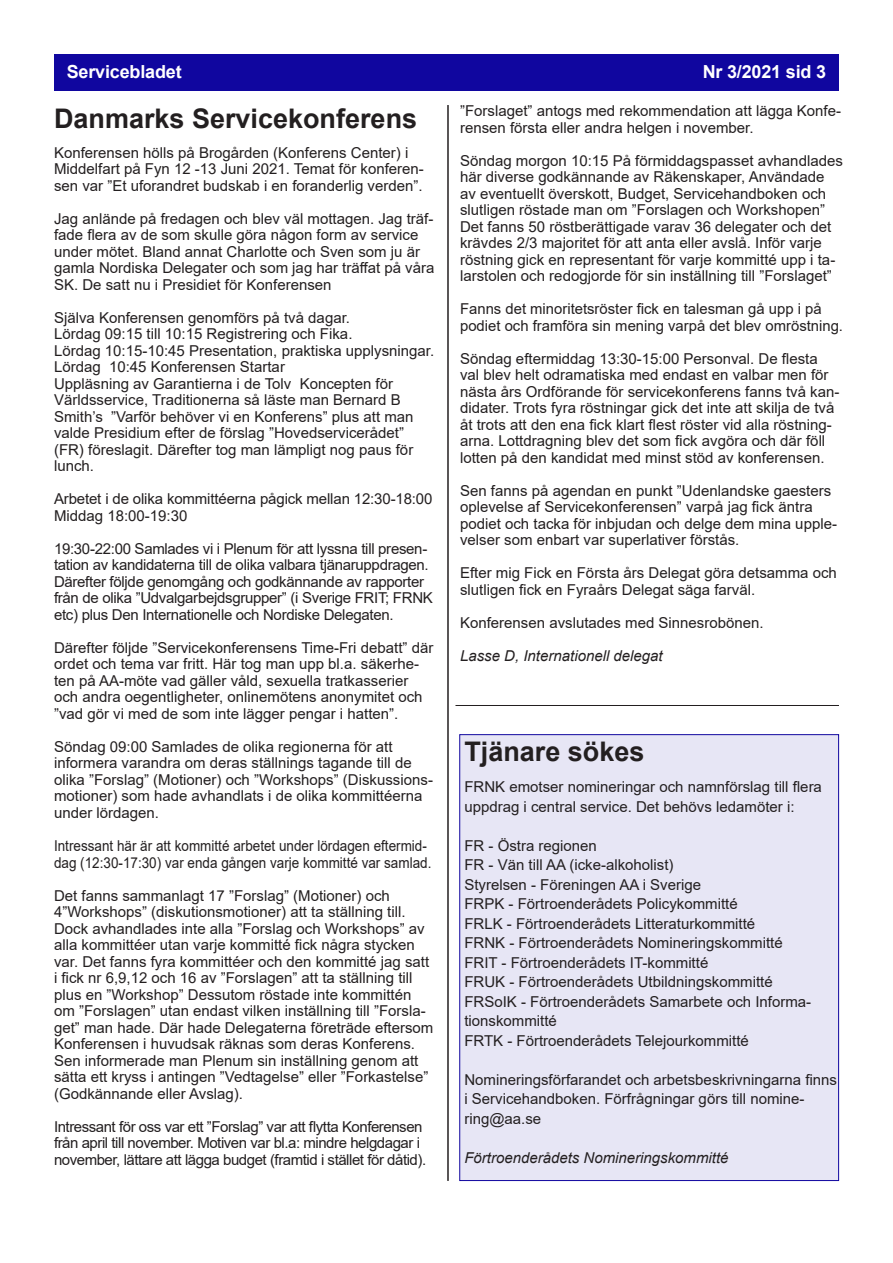
<style>
.page{position:relative;width:893px;height:1263px;background:#fff}
.page>*{position:absolute;margin:0;border:0;box-sizing:border-box;transform-origin:0 0}
.t1{font:700 27px "Arial";color:#231f20}
.t2{font:700 18px "Arial";letter-spacing:-.01em;color:#fff}
.t3{font:15px/16.5px "Arial";color:#231f20}
.t4{font:15px/16.5px "Arial";letter-spacing:-.02em;color:#231f20}
.t5{font:15px/16.5px "Arial";letter-spacing:-.03em;color:#231f20}
.t6{font:15px/16.5px "Arial";color:#231f20;scale:.9 1}
.t7{font:italic 15px "Arial";color:#231f20}
</style>
<div class="page">
<div style="left:54px;top:54px;width:785px;height:36px;background:#10069f"></div>
<hr style="left:447px;top:105px;width:2px;height:1076px;background:#231f20">
<div style="left:460px;top:735px;width:379px;height:445px;background:#e7e6f5"></div>
<hr style="left:455px;top:705px;width:384px;height:1px;background:#231f20">
<p class="t2" style="left:67px;top:59px;width:116px">Servicebladet</p>
<p class="t2" style="left:703px;top:59px;width:125px">Nr 3/2021 sid 3</p>
<p class="t1" style="left:54px;top:99px;width:365px">Danmarks Servicekonferens</p>
<p class="t3" style="left:54px;top:144px;width:371px">Konferensen hölls på Brogården (Konferens Center) i<br>Middelfart på Fyn 12 -13 Juni 2021. Temat för konferen&shy;sen var ”Et uforandret budskab i en foranderlig verden”.</p>
<p class="t3" style="left:54px;top:210px;width:382px">Jag anlände på fredagen och blev väl mottagen. Jag träf&shy;fade flera av de som skulle göra någon form av service under mötet. Bland annat Charlotte och Sven som ju är gamla Nordiska Delegater och som jag har träffat på våra SK. De satt nu i Presidiet för Konferensen</p>
<p class="t3" style="left:54px;top:309px;width:298px">Själva Konferensen genomförs på två dagar.</p>
<p class="t3" style="left:54px;top:326px;width:300px">Lördag 09:15 till 10:15 Registrering och Fika.</p>
<p class="t3" style="left:54px;top:342px;width:382px">Lördag 10:15-10:45 Presentation, praktiska upplysningar.</p>
<p class="t3" style="left:54px;top:359px;width:232px">Lördag 10:45 Konferensen Startar</p>
<p class="t3" style="left:54px;top:375px;width:361px">Uppläsning av Garantierna i de Tolv Koncepten för Världsservice, Traditionerna så läste man Bernard B Smith’s ”Varför behöver vi en Konferens” plus att man valde Presidium efter de förslag ”Hovedservicerådet” (FR) föreslagit. Därefter tog man lämpligt nog paus för lunch.</p>
<p class="t3" style="left:54px;top:491px;width:380px">Arbetet i de olika kommittéerna pågick mellan 12:30-18:00</p>
<p class="t3" style="left:54px;top:507px;width:135px">Middag 18:00-19:30</p>
<p class="t4" style="left:54px;top:540px;width:380px">19:30-22:00 Samlades vi i Plenum för att lyssna till presen&shy;tation av kandidaterna till de olika valbara tjänaruppdragen.<br>Därefter följde genomgång och godkännande av rapporter från de olika ”Udvalgarbejdsgrupper” (i Sverige FRIT; FRNK etc) plus Den Internationelle och Nordiske Delegaten.</p>
<p class="t3" style="left:54px;top:639px;width:381px">Därefter följde ”Servicekonferensens Time-Fri debatt” där ordet och tema var fritt. Här tog man upp bl.a. säkerhe&shy;ten på AA-möte vad gäller våld, sexuella tratkasserier och andra oegentligheter, onlinemötens anonymitet och ”vad gör vi med de som inte lägger pengar i hatten”.</p>
<p class="t3" style="left:54px;top:738px;width:380px">Söndag 09:00 Samlades de olika regionerna för att informera varandra om deras ställnings tagande till de olika ”Forslag” (Motioner) och ”Workshops” (Diskussions&shy;motioner) som hade avhandlats i de olika kommittéerna under lördagen.</p>
<p class="t6" style="left:54px;top:837px;width:421px">Intressant här är att kommitté arbetet under lördagen eftermid&shy;dag (12:30-17:30) var enda gången varje kommitté var samlad.</p>
<p class="t3" style="left:54px;top:887px;width:381px">Det fanns sammanlagt 17 ”Forslag” (Motioner) och 4”Workshops” (diskutionsmotioner) att ta ställning till.<br>Dock avhandlades inte alla ”Forslag och Workshops” av alla kommittéer utan varje kommitté fick några stycken var. Det fanns fyra kommittéer och den kommitté jag satt i fick nr 6,9,12 och 16 av ”Forslagen” att ta ställning till plus en ”Workshop” Dessutom röstade inte kommittén om ”Forslagen” utan endast vilken inställning till ”Forsla&shy;get” man hade. Där hade Delegaterna företräde eftersom Konferensen i huvudsak räknas som deras Konferens.<br>Sen informerade man Plenum sin inställning genom att sätta ett kryss i antingen ”Vedtagelse” eller ”Forkastelse” (Godkännande eller Avslag).</p>
<p class="t5" style="left:54px;top:1118px;width:374px">Intressant för oss var ett ”Forslag” var att flytta Konferensen från april till november. Motiven var bl.a: mindre helgdagar i november, lättare att lägga budget (framtid i stället för dåtid).</p>
<p class="t3" style="left:460px;top:103px;width:383px">”Forslaget” antogs med rekommendation att lägga Konfe&shy;rensen första eller andra helgen i november.</p>
<p class="t3" style="left:460px;top:152px;width:384px">Söndag morgon 10:15 På förmiddagspasset avhandlades här diverse godkännande av Räkenskaper, Användade av eventuellt överskott, Budget, Servicehandboken och slutligen röstade man om ”Forslagen och Workshopen”</p>
<p class="t3" style="left:460px;top:218px;width:377px">Det fanns 50 röstberättigade varav 36 delegater och det krävdes 2/3 majoritet för att anta eller avslå. Inför varje röstning gick en representant för varje kommitté upp i ta&shy;larstolen och redogjorde för sin inställning till ”Forslaget”</p>
<p class="t3" style="left:460px;top:301px;width:384px">Fanns det minoritetsröster fick en talesman gå upp i på podiet och framföra sin mening varpå det blev omröstning.</p>
<p class="t3" style="left:460px;top:350px;width:381px">Söndag eftermiddag 13:30-15:00 Personval. De flesta val blev helt odramatiska med endast en valbar men för nästa års Ordförande för servicekonferens fanns två kan&shy;didater. Trots fyra röstningar gick det inte att skilja de två åt trots att den ena fick klart flest röster vid alla röstning&shy;arna. Lottdragning blev det som fick avgöra och där föll lotten på den kandidat med minst stöd av konferensen.</p>
<p class="t3" style="left:460px;top:482px;width:378px">Sen fanns på agendan en punkt ”Udenlandske gaesters oplevelse af Servicekonferensen” varpå jag fick äntra podiet och tacka för inbjudan och delge dem mina upple&shy;velser som enbart var superlativer förstås.</p>
<p class="t3" style="left:460px;top:565px;width:378px">Efter mig Fick en Första års Delegat göra detsamma och slutligen fick en Fyraårs Delegat säga farväl.</p>
<p class="t3" style="left:460px;top:614px;width:305px">Konferensen avslutades med Sinnesrobönen.</p>
<p class="t7" style="left:460px;top:646px;width:204px">Lasse D, Internationell delegat</p>
<p class="t1" style="left:464px;top:732px;width:182px">Tjänare sökes</p>
<p class="t3" style="left:464px;top:777px;width:359px;line-height:19.5px">FRNK emotser nomineringar och namnförslag till flera uppdrag i central service. Det behövs ledamöter i:</p>
<p class="t3" style="left:464px;top:837px;width:134px">FR - Östra regionen</p>
<p class="t3" style="left:464px;top:856px;width:211px">FR - Vän till AA (icke-alkoholist)</p>
<p class="t3" style="left:464px;top:876px;width:238px">Styrelsen - Föreningen AA i Sverige</p>
<p class="t3" style="left:464px;top:895px;width:275px">FRPK - Förtroenderådets Policykommitté</p>
<p class="t3" style="left:464px;top:915px;width:292px">FRLK - Förtroenderådets Litteraturkommitté</p>
<p class="t3" style="left:464px;top:934px;width:320px">FRNK - Förtroenderådets Nomineringskommitté</p>
<p class="t3" style="left:464px;top:954px;width:245px">FRIT - Förtroenderådets IT-kommitté</p>
<p class="t3" style="left:464px;top:973px;width:310px">FRUK - Förtroenderådets Utbildningskommitté</p>
<p class="t3" style="left:464px;top:991px;width:348px;line-height:19.5px">FRSoIK - Förtroenderådets Samarbete och Informa&shy;tionskommitté</p>
<p class="t3" style="left:464px;top:1032px;width:286px">FRTK - Förtroenderådets Telejourkommitté</p>
<p class="t3" style="left:464px;top:1069px;width:374px;line-height:19.5px">Nomineringsförfarandet och arbetsbeskrivningarna finns i Servicehandboken. Förfrågningar görs till nomine&shy;ring@aa.se</p>
<p class="t7" style="left:464px;top:1148px;width:266px">Förtroenderådets Nomineringskommitté</p>
</div>
